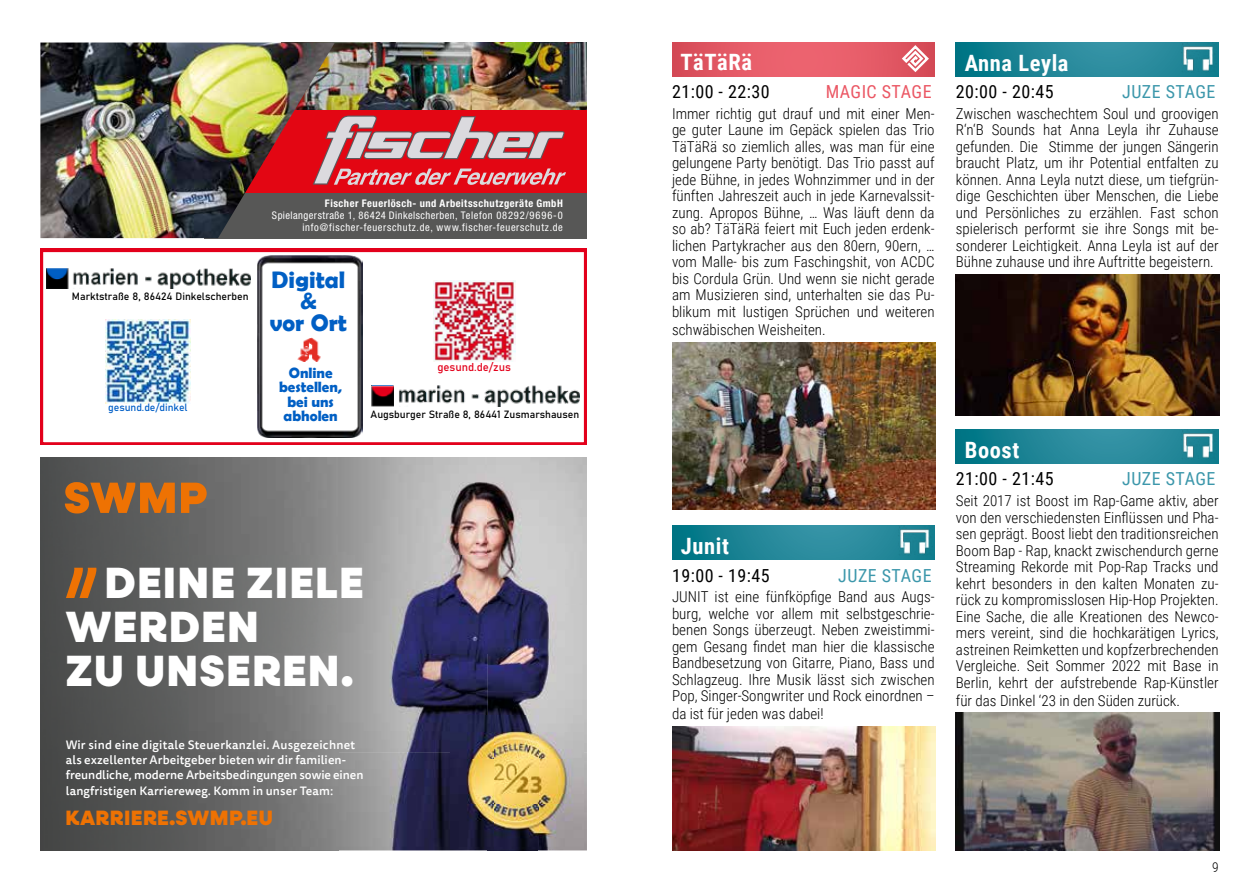
<style>
.page{position:relative;width:1259px;height:893px;background:#fff}
.page>*{position:absolute;margin:0;border:0;box-sizing:border-box;transform-origin:0 0}
.t1{font:900 43.8px/43.8px "Neulis Alt";letter-spacing:.03em;color:#fff}
.t2{font:700 24px/21.6px "Berlin Sans FB Demi";color:#005fc4;text-align:center}
.t3{font:700 22.5px "Roboto Condensed";letter-spacing:.025em;color:#fff}
.t4{font:900 20.85px "Neulis Alt";letter-spacing:.025em;color:#ee7203}
.t5{font:18px "Roboto Condensed";letter-spacing:.025em;color:#000}
.t6{font:18px "Roboto Condensed";letter-spacing:.025em;color:#3c97ab}
.t7{font:18px "Roboto Condensed";letter-spacing:.025em;color:#eb5764}
.t8{font:300 15px/16.5px "Roboto Condensed";color:#000;text-align:justify}
.t9{font:700 15px/14.4px "Berlin Sans FB Demi";color:#005fc4;text-align:center}
.t10{font:300 13.5px "Roboto Condensed";color:#000}
.t11{font:500 12px/15.3px "Tisa Sans Pro";letter-spacing:.01em;color:#fff}
.t12{font:300 11.4px "Bahnschrift";color:#e3001b}
.t13{font:condensed 10.5px/12px "Helvetica Neue LT Std";letter-spacing:.06em;color:#fff;text-align:right}
.t14{font:300 10.5px "Bahnschrift";color:#000}
.t15{font:700 condensed 10.5px "Helvetica Neue LT Std";letter-spacing:.05em;color:#fff}
.t16{font:300 10.5px "Bahnschrift";letter-spacing:-.005em;color:#005fc7}
</style>
<div class="page">
<svg style="left:672px;top:43px;width:262px;height:34px;background:#e45a66"></svg>
<svg style="left:900px;top:43px;width:30px;height:31px"></svg>
<img style="left:672px;top:343px;width:263px;height:166px">
<svg style="left:672px;top:526px;width:262px;height:34px;background:#208697"></svg>
<img style="left:898px;top:526px;width:36px;height:30px">
<img style="left:672px;top:726px;width:263px;height:124px">
<svg style="left:956px;top:43px;width:262px;height:33px;background:#208697"></svg>
<img style="left:1182px;top:43px;width:36px;height:29px">
<img style="left:956px;top:275px;width:263px;height:141px">
<svg style="left:956px;top:430px;width:262px;height:33px;background:#208697"></svg>
<img style="left:1182px;top:430px;width:36px;height:30px">
<img style="left:956px;top:713px;width:263px;height:137px">
<div style="left:205px;top:107px;width:382px;height:131px;background:#e30613"></div>
<div style="left:205px;top:193px;width:382px;height:45px;background:#575756"></div>
<img style="left:335px;top:43px;width:252px;height:67px">
<img style="left:40px;top:43px;width:295px;height:195px">
<svg style="left:313px;top:116px;width:253px;height:69px"></svg>
<img style="left:41px;top:457px;width:446px;height:393px">
<img style="left:487px;top:457px;width:100px;height:295px">
<img style="left:537px;top:752px;width:50px;height:98px">
<img style="left:487px;top:849px;width:50px;height:1px">
<svg style="left:66px;top:568px;width:31px;height:30px"></svg>
<svg style="left:181px;top:483px;width:26px;height:30px"></svg>
<svg style="left:65px;top:482px;width:110px;height:31px;background:#b96921"></svg>
<img style="left:450px;top:715px;width:133px;height:134px">
<svg style="left:40px;top:249px;width:547px;height:195px"></svg>
<img style="left:46px;top:269px;width:205px;height:20px">
<img style="left:393px;top:386px;width:186px;height:20px">
<img style="left:372px;top:386px;width:21px;height:20px">
<img style="left:257px;top:256px;width:106px;height:181px">
<img style="left:106px;top:319px;width:84px;height:84px">
<img style="left:294px;top:337px;width:32px;height:24px">
<img style="left:433px;top:280px;width:82px;height:82px">
<p class="t14" style="left:72px;top:288px;width:178px">Marktstraße 8, 86424 Dinkelscherben</p>
<p class="t16" style="left:108px;top:400px;width:81px">gesund.de/dinkel</p>
<p class="t15" style="left:325px;top:197px;width:239px">Fischer Feuerlösch- und Arbeitsschutzgeräte GmbH</p>
<p class="t13" style="left:272px;top:209px;width:292px">Spielangerstraße 1, 86424 Dinkelscherben, Telefon 08292/9696-0 info@fischer-feuerschutz.de, www.fischer-feuerschutz.de</p>
<h2 class="t2" style="left:270px;top:268px;width:79px">Digital &amp;<br>vor Ort</h2>
<p class="t9" style="left:279px;top:365px;width:64px">Online bestellen, bei uns abholen</p>
<p class="t12" style="left:437px;top:358px;width:75px">gesund.de/zus</p>
<p class="t14" style="left:370px;top:407px;width:210px">Augsburger Straße 8, 86441 Zusmarshausen</p>
<h1 class="t1" style="left:66px;top:562px;width:299px;text-indent:39px">DEINE ZIELE<br>WERDEN<br>ZU UNSEREN.</h1>
<p class="t11" style="left:66px;top:737px;width:299px">Wir sind eine digitale Steuerkanzlei. Ausgezeichnet als exzellenter Arbeitgeber bieten wir dir familien&shy;freundliche, moderne Arbeitsbedingungen sowie einen langfristigen Karriereweg. Komm in unser Team:</p>
<h3 class="t4" style="left:66px;top:805px;width:209px">KARRIERE.SWMP.EU</h3>
<h3 class="t3" style="left:680px;top:47px;width:73px">TäTäRä</h3>
<p class="t5" style="left:672px;top:79px;width:99px">21:00 - 22:30</p>
<p class="t7" style="left:825px;top:79px;width:107px">MAGIC STAGE</p>
<p class="t8" style="left:672px;top:105px;width:264px">Immer richtig gut drauf und mit einer Men&shy;ge guter Laune im Gepäck spielen das Trio TäTäRä so ziemlich alles, was man für eine gelungene Party benötigt. Das Trio passt auf jede Bühne, in jedes Wohnzimmer und in der fünften Jahreszeit auch in jede Karnevalssit&shy;zung. Apropos Bühne, … Was läuft denn da so ab? TäTäRä feiert mit Euch jeden erdenk&shy;lichen Partykracher aus den 80ern, 90ern, … vom Malle- bis zum Faschingshit, von ACDC bis Cordula Grün. Und wenn sie nicht gerade am Musizieren sind, unterhalten sie das Pu&shy;blikum mit lustigen Sprüchen und weiteren</p>
<p class="t8" style="left:672px;top:321px;width:155px">schwäbischen Weisheiten.</p>
<h3 class="t3" style="left:965px;top:47px;width:105px">Anna Leyla</h3>
<p class="t5" style="left:956px;top:79px;width:99px">20:00 - 20:45</p>
<p class="t6" style="left:1122px;top:79px;width:95px">JUZE STAGE</p>
<p class="t8" style="left:956px;top:105px;width:264px">Zwischen waschechtem Soul und groovigen R‘n‘B Sounds hat Anna Leyla ihr Zuhause gefunden. Die Stimme der jungen Sängerin braucht Platz, um ihr Potential entfalten zu können. Anna Leyla nutzt diese, um tiefgrün&shy;dige Geschichten über Menschen, die Liebe und Persönliches zu erzählen. Fast schon spielerisch performt sie ihre Songs mit be&shy;sonderer Leichtigkeit. Anna Leyla ist auf der Bühne zuhause und ihre Auftritte begeistern.</p>
<h3 class="t3" style="left:681px;top:530px;width:49px">Junit</h3>
<p class="t5" style="left:672px;top:562px;width:99px">19:00 - 19:45</p>
<p class="t6" style="left:838px;top:562px;width:95px">JUZE STAGE</p>
<p class="t8" style="left:672px;top:588px;width:264px">JUNIT ist eine fünfköpfige Band aus Augs&shy;burg, welche vor allem mit selbstgeschrie&shy;benen Songs überzeugt. Neben zweistimmi&shy;gem Gesang findet man hier die klassische Bandbesetzung von Gitarre, Piano, Bass und Schlagzeug. Ihre Musik lässt sich zwischen Pop, Singer-Songwriter und Rock einordnen –</p>
<p class="t8" style="left:672px;top:705px;width:153px">da ist für jeden was dabei!</p>
<h3 class="t3" style="left:965px;top:434px;width:56px">Boost</h3>
<p class="t5" style="left:956px;top:466px;width:99px">21:00 - 21:45</p>
<p class="t6" style="left:1122px;top:466px;width:95px">JUZE STAGE</p>
<p class="t8" style="left:956px;top:492px;width:264px">Seit 2017 ist Boost im Rap-Game aktiv, aber von den verschiedensten Einflüssen und Pha&shy;sen geprägt. Boost liebt den traditionsreichen Boom Bap - Rap, knackt zwischendurch gerne Streaming Rekorde mit Pop-Rap Tracks und kehrt besonders in den kalten Monaten zu&shy;rück zu kompromisslosen Hip-Hop Projekten.<br>Eine Sache, die alle Kreationen des Newco&shy;mers vereint, sind die hochkarätigen Lyrics, astreinen Reimketten und kopfzerbrechenden Vergleiche. Seit Sommer 2022 mit Base in Berlin, kehrt der aufstrebende Rap-Künstler</p>
<p class="t8" style="left:956px;top:691px;width:226px">für das Dinkel ‘23 in den Süden zurück.</p>
<p class="t10" style="left:1212px;top:857px;width:8px">9</p>
</div>
